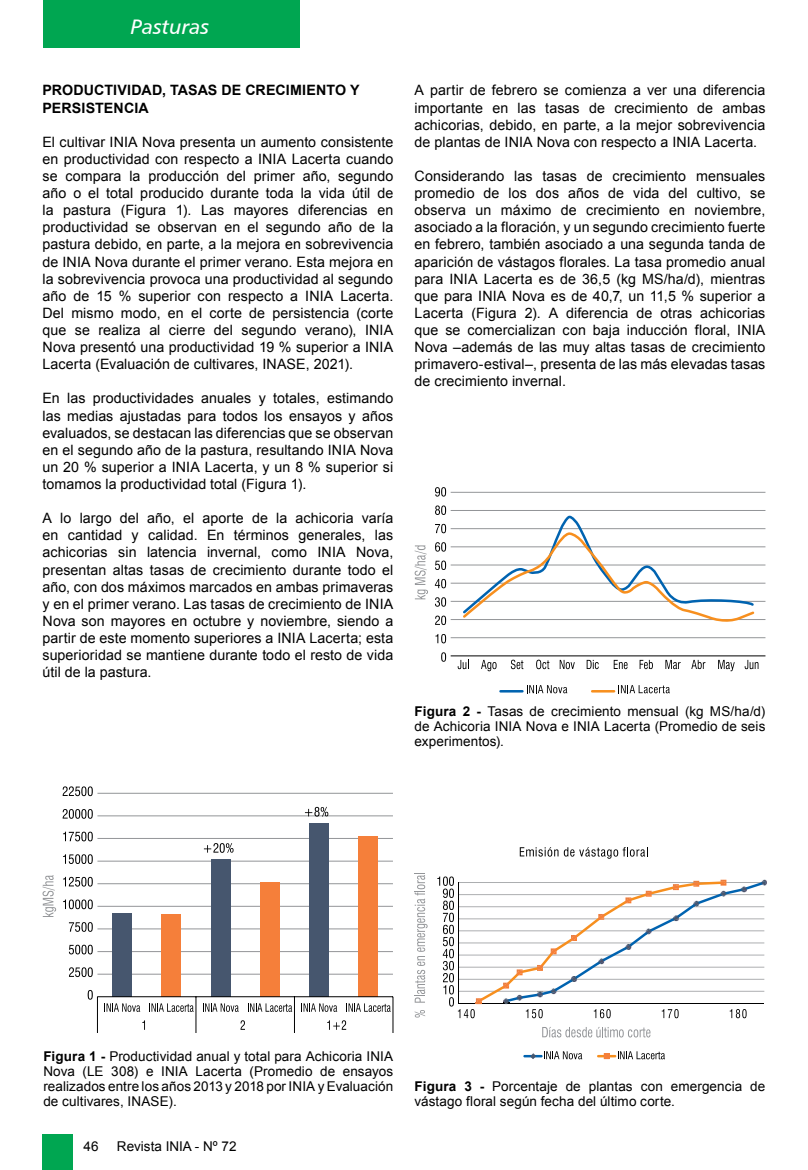
<style>
.page{position:relative;width:808px;height:1170px;background:#fff}
.page>*{position:absolute;margin:0;border:0;box-sizing:border-box;transform-origin:0 0}
.t1{font:21px "Humanist 777 BT Italic B";color:#fff}
.t2{font:14.25px/17.1px "Arial";letter-spacing:.005em;color:#000;text-align:justify}
.t3{font:700 14.25px "Arial";color:#000}
.t4{font:13.5px/15px "Arial";letter-spacing:.005em;color:#000;text-align:justify}
.s1{font-weight:700}
</style>
<div class="page">
<div style="left:43px;top:0;width:257px;height:47px;background:#00a651"></div>
<div style="left:43px;top:1134px;width:30px;height:35px;background:#00a651"></div>
<hr style="left:97px;top:973px;width:296px;height:1px;background:#939598">
<hr style="left:97px;top:951px;width:296px;height:1px;background:#939598">
<hr style="left:97px;top:928px;width:296px;height:1px;background:#939598">
<hr style="left:97px;top:905px;width:296px;height:1px;background:#939598">
<hr style="left:97px;top:883px;width:296px;height:1px;background:#939598">
<hr style="left:97px;top:860px;width:296px;height:1px;background:#939598">
<hr style="left:97px;top:838px;width:296px;height:1px;background:#939598">
<hr style="left:97px;top:815px;width:296px;height:1px;background:#939598">
<hr style="left:97px;top:792px;width:296px;height:1px;background:#939598">
<div style="left:112px;top:913px;width:20px;height:83px;background:#46566e"></div>
<div style="left:161px;top:914px;width:20px;height:82px;background:#f57f3a"></div>
<div style="left:211px;top:859px;width:19px;height:137px;background:#46566e"></div>
<div style="left:260px;top:882px;width:20px;height:114px;background:#f57f3a"></div>
<div style="left:309px;top:823px;width:20px;height:173px;background:#46566e"></div>
<div style="left:358px;top:836px;width:20px;height:160px;background:#f57f3a"></div>
<hr style="left:97px;top:996px;width:296px;height:1px;background:#000">
<svg style="left:204px;top:843px;width:30px;height:9px"></svg>
<svg style="left:305px;top:806px;width:23px;height:10px"></svg>
<svg style="left:88px;top:990px;width:10px;height:42px"></svg>
<svg style="left:69px;top:967px;width:24px;height:9px"></svg>
<svg style="left:69px;top:944px;width:24px;height:10px"></svg>
<svg style="left:69px;top:922px;width:24px;height:9px"></svg>
<svg style="left:63px;top:899px;width:30px;height:10px"></svg>
<svg style="left:63px;top:876px;width:30px;height:10px"></svg>
<svg style="left:63px;top:854px;width:30px;height:9px"></svg>
<svg style="left:63px;top:831px;width:30px;height:10px"></svg>
<svg style="left:63px;top:809px;width:30px;height:9px"></svg>
<svg style="left:63px;top:786px;width:30px;height:10px"></svg>
<svg style="left:104px;top:996px;width:93px;height:36px"></svg>
<svg style="left:203px;top:996px;width:92px;height:36px"></svg>
<svg style="left:301px;top:996px;width:93px;height:36px"></svg>
<svg style="left:43px;top:875px;width:13px;height:41px"></svg>
<hr style="left:451px;top:655px;width:314px;height:1px;background:#000">
<hr style="left:451px;top:637px;width:314px;height:1px;background:#939598">
<hr style="left:451px;top:619px;width:314px;height:1px;background:#939598">
<hr style="left:451px;top:601px;width:314px;height:1px;background:#939598">
<hr style="left:451px;top:582px;width:314px;height:1px;background:#939598">
<hr style="left:451px;top:564px;width:314px;height:1px;background:#939598">
<hr style="left:451px;top:546px;width:314px;height:1px;background:#939598">
<hr style="left:451px;top:528px;width:314px;height:1px;background:#939598">
<hr style="left:451px;top:510px;width:314px;height:1px;background:#939598">
<hr style="left:451px;top:492px;width:314px;height:1px;background:#939598">
<svg style="left:435px;top:487px;width:11px;height:9px"></svg>
<svg style="left:435px;top:505px;width:11px;height:10px"></svg>
<svg style="left:435px;top:524px;width:11px;height:9px"></svg>
<svg style="left:435px;top:542px;width:11px;height:9px"></svg>
<svg style="left:435px;top:560px;width:11px;height:10px"></svg>
<svg style="left:435px;top:579px;width:11px;height:9px"></svg>
<svg style="left:435px;top:597px;width:11px;height:9px"></svg>
<svg style="left:435px;top:615px;width:11px;height:10px"></svg>
<svg style="left:435px;top:634px;width:11px;height:9px"></svg>
<svg style="left:441px;top:652px;width:5px;height:9px"></svg>
<hr style="left:500px;top:690px;width:22px;height:2px;background:#0063b0">
<svg style="left:527px;top:685px;width:40px;height:8px"></svg>
<hr style="left:592px;top:690px;width:22px;height:2px;background:#f78f1e">
<svg style="left:618px;top:685px;width:52px;height:8px"></svg>
<svg style="left:458px;top:659px;width:11px;height:10px"></svg>
<svg style="left:481px;top:659px;width:16px;height:12px"></svg>
<svg style="left:511px;top:659px;width:12px;height:10px"></svg>
<svg style="left:536px;top:659px;width:13px;height:10px"></svg>
<svg style="left:560px;top:659px;width:15px;height:10px"></svg>
<svg style="left:587px;top:659px;width:12px;height:10px"></svg>
<svg style="left:614px;top:659px;width:13px;height:10px"></svg>
<svg style="left:640px;top:659px;width:13px;height:10px"></svg>
<svg style="left:665px;top:659px;width:16px;height:10px"></svg>
<svg style="left:691px;top:659px;width:14px;height:10px"></svg>
<svg style="left:718px;top:659px;width:17px;height:12px"></svg>
<svg style="left:745px;top:659px;width:13px;height:10px"></svg>
<svg style="left:415px;top:545px;width:13px;height:54px"></svg>
<svg style="left:461px;top:515px;width:295px;height:107px"></svg>
<svg style="left:437px;top:876px;width:330px;height:142px"></svg>
<svg style="left:415px;top:1010px;width:10px;height:7px"></svg>
<svg style="left:415px;top:873px;width:13px;height:129px"></svg>
<svg style="left:542px;top:1027px;width:108px;height:10px"></svg>
<svg style="left:520px;top:847px;width:38px;height:9px"></svg>
<svg style="left:564px;top:847px;width:84px;height:11px"></svg>
<hr style="left:523px;top:1054px;width:20px;height:3px;background:#0063b0">
<svg style="left:530px;top:1053px;width:6px;height:5px"></svg>
<svg style="left:544px;top:1051px;width:38px;height:8px"></svg>
<hr style="left:597px;top:1054px;width:19px;height:3px;background:#f78f1e">
<svg style="left:604px;top:1053px;width:6px;height:5px"></svg>
<svg style="left:618px;top:1051px;width:47px;height:8px"></svg>
<h1 class="t1" style="left:131px;top:13px;width:80px">Pasturas</h1>
<p class="t3" style="left:43px;top:81px;width:20px">PRODUCTIVIDAD</p>
<p class="t3" style="left:162px;top:81px;width:19px">, TASAS</p>
<p class="t3" style="left:221px;top:81px;width:34px">DE CRECIMIENTO</p>
<p class="t3" style="left:350px;top:81px;width:11px">Y</p>
<p class="t3" style="left:43px;top:98px;width:10px">PERSISTENCIA</p>
<p class="t2" style="left:43px;top:133px;width:352px">El cultivar INIA Nova presenta un aumento consistente en productividad con respecto a INIA Lacerta cuando se compara la producción del primer año, segundo año o el total producido durante toda la vida útil de la pastura (Figura 1). Las mayores diferencias en productividad se observan en el segundo año de la pastura debido, en parte, a la mejora en sobrevivencia de INIA Nova durante el primer verano. Esta mejora en la sobrevivencia provoca una productividad al segundo año de 15 % superior con respecto a INIA Lacerta.<br>Del mismo modo, en el corte de persistencia (corte que se realiza al cierre del segundo verano), INIA Nova presentó una productividad 19 % superior a INIA Lacerta (Evaluación de cultivares, INASE, 2021).</p>
<p class="t2" style="left:43px;top:390px;width:352px">En las productividades anuales y totales, estimando las medias ajustadas para todos los ensayos y años evaluados, se destacan las diferencias que se observan en el segundo año de la pastura, resultando INIA Nova un 20 % superior a INIA Lacerta, y un 8 % superior si tomamos la productividad total (Figura 1).</p>
<p class="t2" style="left:43px;top:510px;width:352px">A lo largo del año, el aporte de la achicoria varía en cantidad y calidad. En términos generales, las achicorias sin latencia invernal, como INIA Nova, presentan altas tasas de crecimiento durante todo el año, con dos máximos marcados en ambas primaveras y en el primer verano. Las tasas de crecimiento de INIA Nova son mayores en octubre y noviembre, siendo a partir de este momento superiores a INIA Lacerta; esta superioridad se mantiene durante todo el resto de vida útil de la pastura.</p>
<p class="t2" style="left:415px;top:82px;width:352px">A partir de febrero se comienza a ver una diferencia importante en las tasas de crecimiento de ambas achicorias, debido, en parte, a la mejor sobrevivencia de plantas de INIA Nova con respecto a INIA Lacerta.</p>
<p class="t2" style="left:415px;top:168px;width:352px">Considerando las tasas de crecimiento mensuales promedio de los dos años de vida del cultivo, se observa un máximo de crecimiento en noviembre, asociado a la floración, y un segundo crecimiento fuerte en febrero, también asociado a una segunda tanda de aparición de vástagos florales. La tasa promedio anual para INIA Lacerta es de 36,5 (kg MS/ha/d), mientras que para INIA Nova es de 40,7, un 11,5 % superior a Lacerta (Figura 2). A diferencia de otras achicorias que se comercializan con baja inducción floral, INIA Nova –además de las muy altas tasas de crecimiento primavero-estival–, presenta de las más elevadas tasas de crecimiento invernal.</p>
<p class="t4" style="left:415px;top:703px;width:352px"><span class="s1">FIGURA 2 -</span> Tasas de crecimiento mensual (kg MS/ha/d) de Achicoria INIA Nova e INIA Lacerta (Promedio de seis experimentos).</p>
<p class="t4" style="left:43px;top:1048px;width:351px"><span class="s1">FIGURA 1 -</span> Productividad anual y total para Achicoria INIA Nova (LE 308) e INIA Lacerta (Promedio de ensayos realizados entre los años 2013 y 2018 por INIA y Evaluación de cultivares, INASE).</p>
<p class="t4" style="left:84px;top:1139px;width:17px">46</p>
<p class="t4" style="left:117px;top:1139px;width:121px">Revista INIA - Nº 72</p>
<p class="t4" style="left:415px;top:1078px;width:352px"><span class="s1">FIGURA 3 -</span> Porcentaje de plantas con emergencia de vástago floral según fecha del último corte.</p>
</div>
